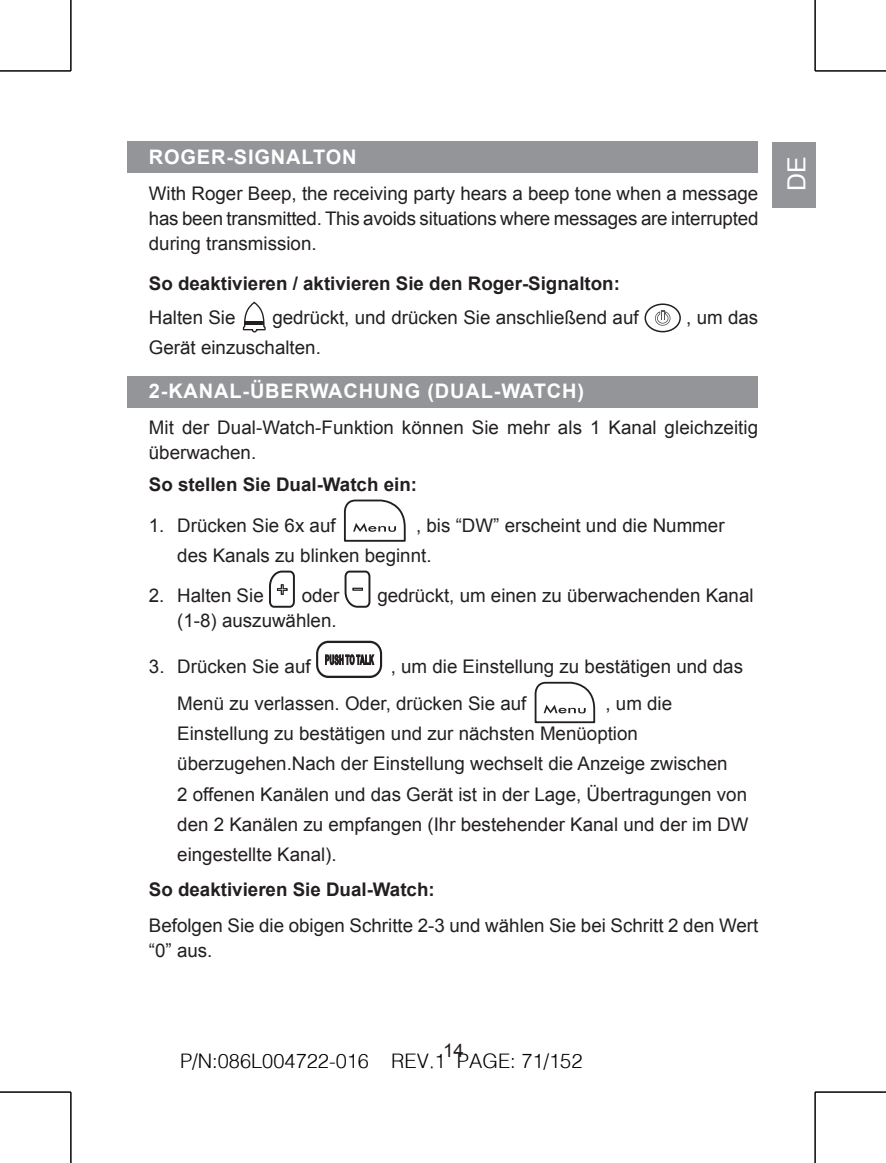
<style>
.page{position:relative;width:886px;height:1163px;background:#fff}
.page>*{position:absolute;margin:0;border:0;box-sizing:border-box;transform-origin:0 0}
.t1{font:25px "Arial";color:#fff}
.t2{font:700 20px "Arial";letter-spacing:.04em;color:#fff}
.t3{font:20px "CT Xi Yuan SJ";color:#000}
.t4{font:18.75px/30px "Arial";color:#231f20}
.t5{font:700 18.75px "Arial";color:#231f20}
</style>
<div class="page">
<div style="left:772px;top:142px;width:43px;height:66px;background:#939598"></div>
<div style="left:128px;top:142px;width:630px;height:31px;background:#939598"></div>
<svg style="left:242px;top:301px;width:24px;height:32px"></svg>
<hr style="left:245px;top:321px;width:19px;height:3px;background:#231f20">
<svg style="left:655px;top:310px;width:16px;height:16px"></svg>
<div style="left:644px;top:303px;width:37px;height:29px;border:2px solid #231f20;border-radius:50%"></div>
<div style="left:128px;top:376px;width:630px;height:31px;background:#939598"></div>
<svg style="left:344px;top:499px;width:62px;height:42px"></svg>
<svg style="left:269px;top:570px;width:26px;height:38px"></svg>
<svg style="left:344px;top:570px;width:27px;height:38px"></svg>
<div style="left:316px;top:640px;width:66px;height:38px;border:2px solid #231f20;border-radius:12px"></div>
<svg style="left:325px;top:654px;width:49px;height:11px"></svg>
<svg style="left:535px;top:681px;width:60px;height:42px"></svg>
<svg style="left:0;top:71px;width:71px;height:1px"></svg>
<svg style="left:815px;top:71px;width:71px;height:1px"></svg>
<svg style="left:71px;top:0;width:1px;height:71px"></svg>
<svg style="left:69px;top:1092px;width:3px;height:70px"></svg>
<svg style="left:814px;top:0;width:1px;height:71px"></svg>
<svg style="left:814px;top:1092px;width:3px;height:70px"></svg>
<hr style="left:0;top:70px;width:71px;height:1px;background:#000">
<hr style="left:815px;top:70px;width:71px;height:1px;background:#000">
<hr style="left:0;top:1091px;width:71px;height:1px;background:#000">
<hr style="left:815px;top:1091px;width:71px;height:1px;background:#000">
<hr style="left:70px;top:0;width:1px;height:71px;background:#000">
<hr style="left:70px;top:1091px;width:1px;height:71px;background:#000">
<hr style="left:815px;top:0;width:1px;height:71px;background:#000">
<hr style="left:815px;top:1091px;width:1px;height:71px;background:#000">
<p class="t2" style="left:149px;top:144px;width:209px">ROGER-SIGNALTON</p>
<p class="t4" style="left:149px;top:181px;width:611px;line-height:25px;text-align:justify">With Roger Beep, the receiving party hears a beep tone when a message has been transmitted. This avoids situations where messages are interrupted during transmission.</p>
<p class="t5" style="left:149px;top:271px;width:472px">So deaktivieren / aktivieren Sie den Roger-Signalton:</p>
<p class="t4" style="left:149px;top:302px;width:88px">Halten Sie</p>
<p class="t4" style="left:272px;top:302px;width:368px">gedrückt, und drücken Sie anschließend auf</p>
<p class="t4" style="left:686px;top:302px;width:74px">, um das</p>
<p class="t4" style="left:149px;top:332px;width:173px">Gerät einzuschalten.</p>
<p class="t2" style="left:149px;top:378px;width:437px">2-KANAL-ÜBERWACHUNG (DUAL-WATCH)</p>
<p class="t4" style="left:149px;top:415px;width:611px;line-height:25px">Mit der Dual-Watch-Funktion können Sie mehr als 1 Kanal gleichzeitig überwachen.</p>
<p class="t5" style="left:149px;top:472px;width:270px">So stellen Sie Dual-Watch ein:</p>
<p class="t4" style="left:149px;top:510px;width:188px">1. Drücken Sie 6x auf</p>
<p class="t4" style="left:177px;top:510px;width:549px;text-indent:239px">, bis “DW” erscheint und die Nummer des Kanals zu blinken beginnt.</p>
<p class="t4" style="left:149px;top:580px;width:116px">2. Halten Sie</p>
<p class="t4" style="left:302px;top:580px;width:39px">oder</p>
<p class="t4" style="left:377px;top:580px;width:378px">gedrückt, um einen zu überwachenden Kanal</p>
<p class="t4" style="left:177px;top:605px;width:161px">(1-8) auszuwählen.</p>
<p class="t4" style="left:149px;top:651px;width:163px">3. Drücken Sie auf</p>
<p class="t4" style="left:177px;top:647px;width:567px;line-height:37.5px;text-indent:213px">, um die Einstellung zu bestätigen und das<br>Menü zu verlassen. Oder, drücken Sie auf</p>
<p class="t4" style="left:177px;top:689px;width:573px;text-indent:428px">, um die Einstellung zu bestätigen und zur nächsten Menüoption überzugehen.Nach der Einstellung wechselt die Anzeige zwischen<br>2 offenen Kanälen und das Gerät ist in der Lage, Übertragungen von den 2 Kanälen zu empfangen (Ihr bestehender Kanal und der im DW eingestellte Kanal).</p>
<p class="t5" style="left:149px;top:877px;width:287px">So deaktivieren Sie Dual-Watch:</p>
<p class="t4" style="left:149px;top:912px;width:611px;line-height:25px">Befolgen Sie die obigen Schritte 2-3 und wählen Sie bei Schritt 2 den Wert “0” aus.</p>
<h1 class="t1" style="left:780px;top:191px;width:36px;rotate:-90deg">DE</h1>
<p class="t4" style="left:443px;top:1035px;width:10px">14</p>
<p class="t3" style="left:180px;top:1051px;width:404px">P/N:086L004722-016 REV.1 PAGE: 71/152</p>
</div>
